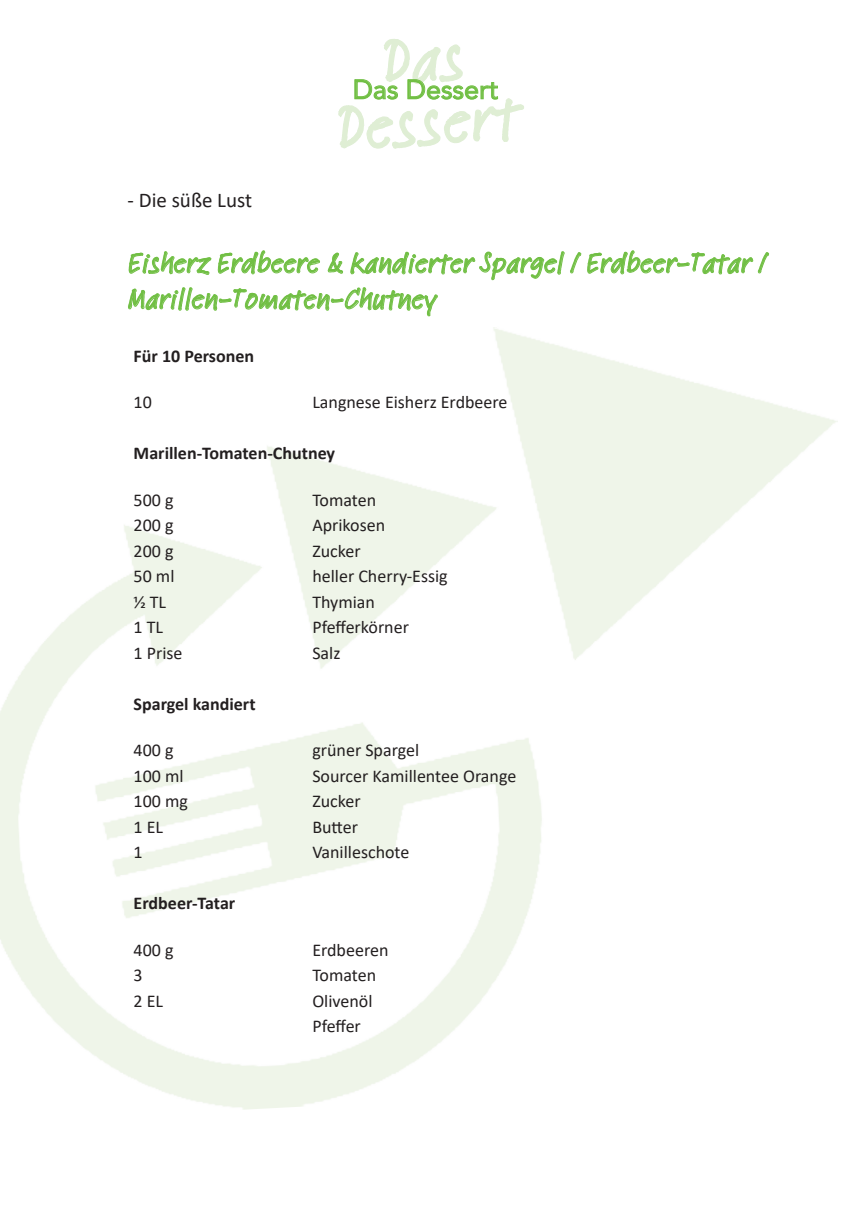
<style>
.page{position:relative;width:851px;height:1221px;background:#fff}
.page>*{position:absolute;margin:0;border:0;box-sizing:border-box;transform-origin:0 0}
.t1{font:500 66px "Feltpen Com";color:#dfeed4}
.t2{font:500 30px "Feltpen Com";color:#71bf44}
.t3{font:27px "Avenir LT Std";color:#71bf44}
.t4{font:21px "Calibri";color:#231f20}
.t5{font:18px "Calibri";color:#231f20}
.t6{font:700 18px "Calibri";color:#231f20}
</style>
<div class="page">
<svg style="left:587px;top:250px;width:182px;height:25px"></svg>
<svg style="left:128px;top:250px;width:453px;height:67px"></svg>
<svg style="left:338px;top:39px;width:186px;height:110px"></svg>
<p class="t4" style="left:128px;top:186px;width:126px">- Die süße Lust</p>
<p class="t3" style="left:353px;top:74px;width:147px">Das Dessert</p>
<p class="t1" style="left:333px;top:84px;width:185px;rotate:-4deg">Dessert</p>
<p class="t2" style="left:128px;top:242px;width:640px">Eisherz Erdbeere &amp; kandierter Spargel / Erdbeer-Tatar /</p>
<p class="t2" style="left:128px;top:278px;width:310px">Marillen-Tomaten-Chutney</p>
<p class="t6" style="left:134px;top:343px;width:122px">Für 10 Personen</p>
<p class="t5" style="left:134px;top:389px;width:20px">10</p>
<p class="t6" style="left:134px;top:440px;width:203px">Marillen-Tomaten-Chutney</p>
<p class="t5" style="left:134px;top:487px;width:41px">500 g</p>
<p class="t5" style="left:134px;top:512px;width:41px">200 g</p>
<p class="t5" style="left:134px;top:538px;width:41px">200 g</p>
<p class="t5" style="left:134px;top:563px;width:42px">50 ml</p>
<p class="t5" style="left:134px;top:589px;width:34px">1/2 TL</p>
<p class="t5" style="left:134px;top:614px;width:31px">1 TL</p>
<p class="t5" style="left:134px;top:640px;width:50px">1 Prise</p>
<p class="t6" style="left:134px;top:691px;width:123px">Spargel kandiert</p>
<p class="t5" style="left:134px;top:737px;width:41px">400 g</p>
<p class="t5" style="left:134px;top:763px;width:51px">100 ml</p>
<p class="t5" style="left:134px;top:788px;width:56px">100 mg</p>
<p class="t5" style="left:134px;top:814px;width:31px">1 EL</p>
<p class="t5" style="left:134px;top:839px;width:11px">1</p>
<p class="t6" style="left:134px;top:890px;width:103px">Erdbeer-Tatar</p>
<p class="t5" style="left:134px;top:937px;width:41px">400 g</p>
<p class="t5" style="left:134px;top:962px;width:11px">3</p>
<p class="t5" style="left:134px;top:988px;width:31px">2 EL</p>
<p class="t5" style="left:312px;top:389px;width:197px">Langnese Eisherz Erdbeere</p>
<p class="t5" style="left:312px;top:487px;width:65px">Tomaten</p>
<p class="t5" style="left:312px;top:512px;width:74px">Aprikosen</p>
<p class="t5" style="left:312px;top:538px;width:50px">Zucker</p>
<p class="t5" style="left:312px;top:563px;width:137px">heller Cherry-Essig</p>
<p class="t5" style="left:312px;top:589px;width:64px">Thymian</p>
<p class="t5" style="left:312px;top:614px;width:98px">Pfefferkörner</p>
<p class="t5" style="left:312px;top:640px;width:30px">Salz</p>
<p class="t5" style="left:312px;top:737px;width:108px">grüner Spargel</p>
<p class="t5" style="left:312px;top:763px;width:205px">Sourcer Kamillentee Orange</p>
<p class="t5" style="left:312px;top:788px;width:50px">Zucker</p>
<p class="t5" style="left:312px;top:814px;width:47px">Butter</p>
<p class="t5" style="left:312px;top:839px;width:99px">Vanilleschote</p>
<p class="t5" style="left:312px;top:937px;width:78px">Erdbeeren</p>
<p class="t5" style="left:312px;top:962px;width:65px">Tomaten</p>
<p class="t5" style="left:312px;top:988px;width:62px">Olivenöl</p>
<p class="t5" style="left:312px;top:1013px;width:50px">Pfeffer</p>
</div>
